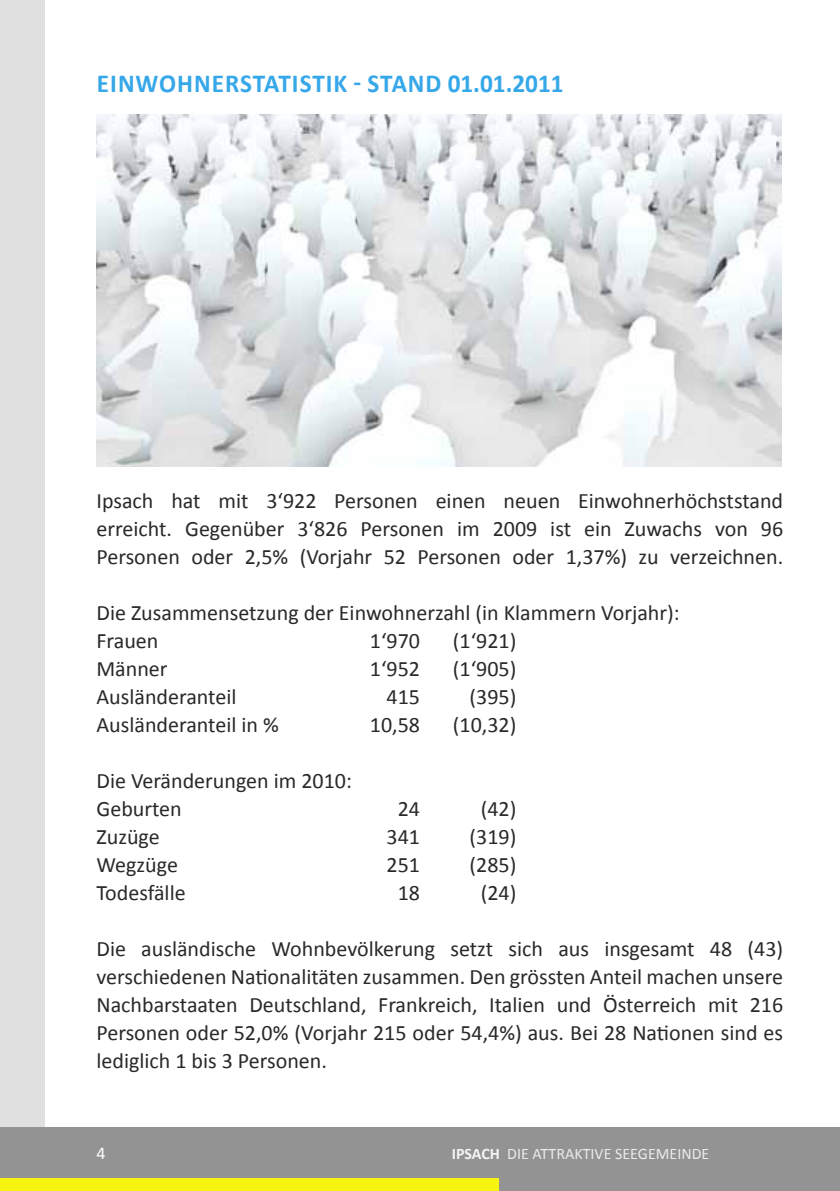
<style>
.page{position:relative;width:840px;height:1191px;background:#fff}
.page>*{position:absolute;margin:0;border:0;box-sizing:border-box;transform-origin:0 0}
.t1{font:700 26px "Calibri";letter-spacing:.04em;color:#36a7e9}
.t2{font:22px/28px "Calibri";color:#292929;text-align:justify}
.t3{font:18px "Calibri";color:#fff}
.t4{font:16px "Calibri";color:#ebebeb}
.s1{font-weight:700;color:#f5f5f5}
</style>
<div class="page">
<div style="left:0;top:0;width:44px;height:1191px;background:#e0e0e0"></div>
<div style="left:0;top:1127px;width:839px;height:64px;background:#939393"></div>
<img style="left:96px;top:115px;width:685px;height:351px">
<div style="left:0;top:1178px;width:498px;height:13px;background:#f7f410"></div>
<p class="t1" style="left:97px;top:67px;width:468px">EINWOHNERSTATISTIK - STAND 01.01.2011</p>
<p class="t2" style="left:96px;top:486px;width:688px">Ipsach hat mit 3‘922 Personen einen neuen Einwohnerhöchststand erreicht. Gegenüber 3‘826 Personen im 2009 ist ein Zuwachs von 96<br>Personen oder 2,5% (Vorjahr 52 Personen oder 1,37%) zu verzeichnen.</p>
<p class="t2" style="left:96px;top:598px;width:584px">Die Zusammensetzung der Einwohnerzahl (in Klammern Vorjahr):<br>Frauen</p>
<p class="t2" style="left:369px;top:626px;width:52px">1‘970</p>
<p class="t2" style="left:452px;top:626px;width:65px">(1‘921)</p>
<p class="t2" style="left:96px;top:654px;width:73px">Männer</p>
<p class="t2" style="left:369px;top:654px;width:52px">1‘952</p>
<p class="t2" style="left:452px;top:654px;width:65px">(1‘905)</p>
<p class="t2" style="left:96px;top:682px;width:141px">Ausländeranteil</p>
<p class="t2" style="left:386px;top:682px;width:35px">415</p>
<p class="t2" style="left:469px;top:682px;width:48px">(395)</p>
<p class="t2" style="left:96px;top:710px;width:184px">Ausländeranteil in %</p>
<p class="t2" style="left:369px;top:710px;width:52px">10,58</p>
<p class="t2" style="left:452px;top:710px;width:65px">(10,32)</p>
<p class="t2" style="left:96px;top:766px;width:257px">Die Veränderungen im 2010:<br>Geburten</p>
<p class="t2" style="left:397px;top:794px;width:24px">24</p>
<p class="t2" style="left:480px;top:794px;width:37px">(42)</p>
<p class="t2" style="left:96px;top:822px;width:65px">Zuzüge</p>
<p class="t2" style="left:386px;top:822px;width:35px">341</p>
<p class="t2" style="left:469px;top:822px;width:48px">(319)</p>
<p class="t2" style="left:96px;top:850px;width:83px">Wegzüge</p>
<p class="t2" style="left:386px;top:850px;width:35px">251</p>
<p class="t2" style="left:469px;top:850px;width:48px">(285)</p>
<p class="t2" style="left:96px;top:878px;width:91px">Todesfälle</p>
<p class="t2" style="left:397px;top:878px;width:24px">18</p>
<p class="t2" style="left:480px;top:878px;width:37px">(24)</p>
<p class="t2" style="left:96px;top:934px;width:688px">Die ausländische Wohnbevölkerung setzt sich aus insgesamt 48 (43) verschiedenen Nationalitäten zusammen. Den grössten Anteil machen unsere Nachbarstaaten Deutschland, Frankreich, Italien und Österreich mit 216<br>Personen oder 52,0% (Vorjahr 215 oder 54,4%) aus. Bei 28 Nationen sind es lediglich 1 bis 3 Personen.</p>
<p class="t3" style="left:96px;top:1141px;width:11px">4</p>
<p class="t4" style="left:451px;top:1143px;width:259px"><span class="s1">IPSACH</span> DIE ATTRAKTIVE SEEGEMEINDE</p>
</div>
